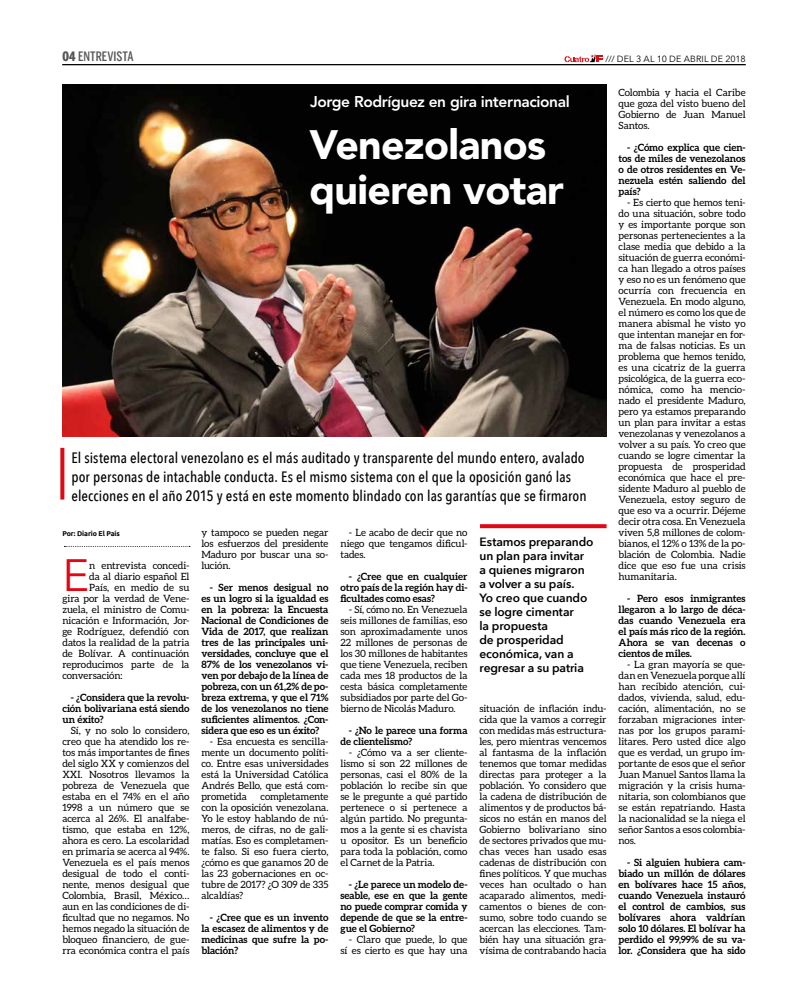
<style>
.page{position:relative;width:808px;height:1007px;background:#fff}
.page>*{position:absolute;margin:0;border:0;box-sizing:border-box;transform-origin:0 0}
.t1{font:45.2px "Avenir";color:#e30613}
.t2{font:900 41px/45.1px "Avenir";letter-spacing:-.015em;color:#fff}
.t3{font:800 15.5px "Avenir LT Std";letter-spacing:-.025em;color:#fff}
.t4{font:500 15px/19px "Avenir Next Condensed";letter-spacing:.005em;color:#000}
.t5{font:500 13px "Benton Sans Comp";color:#575756}
.t6{font:600 12px/14px "Avenir Next";letter-spacing:-.01em;color:#000}
.t7{font:10px/11px "Aleo";letter-spacing:-.005em;color:#000;text-align:justify}
.t8{font:700 10px/11px "Aleo";color:#000;text-align:justify}
.t9{font:9px "Avenir Next";letter-spacing:.015em;color:#000}
.t10{font:700 7px "Ubuntu";letter-spacing:-.01em;color:#000}
.s1{font-weight:900}
</style>
<div class="page">
<hr style="left:62px;top:64px;width:684px;height:1px;background:#000">
<svg style="left:564px;top:54px;width:39px;height:8px"></svg>
<svg style="left:480px;top:524px;width:126px;height:4px"></svg>
<svg style="left:64px;top:546px;width:126px;height:1px"></svg>
<svg style="left:60px;top:448px;width:4px;height:51px"></svg>
<img style="left:62px;top:85px;width:544px;height:352px">
<h3 class="t5" style="left:62px;top:49px;width:73px"><span class="s1">04</span> ENTREVISTA</h3>
<p class="t9" style="left:606px;top:54px;width:142px">/// DEL 3 AL 10 DE ABRIL DE 2018</p>
<h3 class="t3" style="left:310px;top:96px;width:261px">Jorge Rodríguez en gira internacional</h3>
<h2 class="t2" style="left:309px;top:122px;width:256px">Venezolanos quieren votar</h2>
<p class="t4" style="left:71px;top:448px;width:517px">El sistema electoral venezolano es el más auditado y transparente del mundo entero, avalado por personas de intachable conducta. Es el mismo sistema con el que la oposición ganó las elecciones en el año 2015 y está en este momento blindado con las garantías que se firmaron</p>
<p class="t7" style="left:201px;top:526px;width:129px">y tampoco se pueden negar los esfuerzos del presidente Maduro por buscar una so&shy;lución.</p>
<p class="t8" style="left:201px;top:582px;width:129px;text-indent:8px">- Ser menos desigual no es un logro si la igualdad es en la pobreza: la Encuesta Nacional de Condiciones de Vida de 2017, que realizan tres de las principales uni&shy;versidades, concluye que el 87% de los venezolanos vi&shy;ven por debajo de la línea de pobreza, con un 61,2% de po&shy;breza extrema, y que el 71% de los venezolanos no tiene suficientes alimentos. ¿Con&shy;sidera que eso es un éxito?</p>
<p class="t7" style="left:201px;top:735px;width:129px;text-indent:9px">- Esa encuesta es sencilla&shy;mente un documento políti&shy;co. Entre esas universidades está la Universidad Católica Andrés Bello, que está com&shy;prometida</p>
<p class="t7" style="left:340px;top:526px;width:129px;text-indent:9px">- Le acabo de decir que no niego que tengamos dificul&shy;tades.</p>
<p class="t8" style="left:340px;top:571px;width:129px;text-indent:8px">- ¿Cree que en cualquier otro país de la región hay di&shy;ficultades como esas?</p>
<p class="t7" style="left:340px;top:603px;width:129px;text-indent:8px">- Sí, cómo no. En Venezuela seis millones de familias, eso son aproximadamente unos 22 millones de personas de los 30 millones de habitantes que tiene Venezuela, reciben cada mes 18 productos de la cesta básica completamente subsidiados por parte del Go&shy;bierno de Nicolás Maduro.</p>
<p class="t8" style="left:340px;top:725px;width:129px;text-indent:8px">- ¿No le parece una forma de clientelismo?</p>
<p class="t7" style="left:340px;top:746px;width:129px;text-indent:9px">- ¿Cómo va a ser cliente&shy;lismo si son 22 millones de personas, casi el 80% de la población lo recibe sin que se le pregunte a qué partido pertenece o si pertenece a algún partido. No pregunta&shy;mos a la gente si es chavista u opositor. Es un beneficio para toda la población, como el Carnet de la Patria.</p>
<p class="t8" style="left:340px;top:879px;width:129px;text-indent:8px">- ¿Le parece un modelo de&shy;seable, ese en que la gente no puede comprar comida y depende de que se la entre&shy;gue el Gobierno?</p>
<p class="t7" style="left:340px;top:933px;width:129px;text-align:right">- Claro que puede, lo que sí es cierto es que hay una</p>
<p class="t10" style="left:62px;top:530px;width:59px">Por: Diario El País</p>
<h1 class="t1" style="left:62px;top:556px;width:28px">E</h1>
<p class="t7" style="left:89px;top:559px;width:102px">n entrevista concedi-</p>
<p class="t6" style="left:479px;top:535px;width:115px">Estamos preparando un plan para invitar a quienes migraron a volver a su país.<br>Yo creo que cuando se logre cimentar<br>la propuesta<br>de prosperidad económica, van a regresar a su patria</p>
<p class="t7" style="left:89px;top:570px;width:102px">da al diario español El</p>
<p class="t7" style="left:89px;top:581px;width:102px">País, en medio de su</p>
<p class="t7" style="left:62px;top:592px;width:129px">gira por la verdad de Vene-</p>
<p class="t7" style="left:62px;top:603px;width:129px">zuela, el ministro de Comu-</p>
<p class="t7" style="left:62px;top:614px;width:129px">nicación e Información, Jor-</p>
<p class="t7" style="left:62px;top:625px;width:129px">ge Rodríguez, defendió con</p>
<p class="t7" style="left:62px;top:636px;width:129px">datos la realidad de la patria</p>
<p class="t7" style="left:62px;top:647px;width:129px">de Bolívar. A continuación</p>
<p class="t7" style="left:62px;top:658px;width:129px">reproducimos parte de la</p>
<p class="t7" style="left:62px;top:669px;width:62px">conversación:</p>
<p class="t8" style="left:62px;top:692px;width:129px;text-indent:8px">- ¿Considera que la revolu&shy;ción bolivariana está siendo un éxito?</p>
<p class="t7" style="left:62px;top:724px;width:129px;text-indent:8px">Sí, y no solo lo considero, creo que ha atendido los re&shy;tos más importantes de fines del siglo XX y comienzos del XXI. Nosotros llevamos la pobreza de Venezuela que estaba en el 74% en el año 1998 a un número que se acerca al 26%. El analfabe&shy;tismo, que estaba en 12%, ahora es cero. La escolaridad en primaria se acerca al 94%.<br>Venezuela es el país menos desigual de todo el conti&shy;nente, menos desigual que Colombia, Brasil, México… aun en las condiciones de di&shy;ficultad que no negamos. No hemos negado la situación de bloqueo financiero, de gue&shy;rra económica contra el país</p>
<p class="t7" style="left:479px;top:702px;width:129px">situación de inflación indu&shy;cida que la vamos a corregir con medidas más estructura&shy;les, pero mientras vencemos al fantasma de la inflación tenemos que tomar medidas directas para proteger a la población. Yo considero que la cadena de distribución de alimentos y de productos bá&shy;sicos no están en manos del Gobierno bolivariano sino de sectores privados que mu&shy;chas veces han usado esas cadenas de distribución con fines políticos. Y que muchas veces han ocultado o han acaparado alimentos, medi&shy;camentos o bienes de con&shy;sumo, sobre todo cuando se acercan las elecciones. Tam&shy;bién hay una situación gra&shy;vísima de contrabando hacia</p>
<p class="t7" style="left:201px;top:790px;width:129px;text-indent:59px">completamente con la oposición venezolana.<br>Yo le estoy hablando de nú&shy;meros, de cifras, no de gali&shy;matías. Eso es completamen&shy;te falso. Si eso fuera cierto, ¿cómo es que ganamos 20 de las 23 gobernaciones en oc&shy;tubre de 2017? ¿O 309 de 335 alcaldías?</p>
<p class="t8" style="left:201px;top:912px;width:129px;text-indent:8px">- ¿Cree que es un invento la escasez de alimentos y de medicinas que sufre la po&shy;blación?</p>
<p class="t7" style="left:618px;top:86px;width:129px">Colombia y hacia el Caribe que goza del visto bueno del Gobierno de Juan Manuel Santos.</p>
<p class="t8" style="left:618px;top:142px;width:129px;text-indent:8px">- ¿Cómo explica que cien&shy;tos de miles de venezolanos o de otros residentes en Ve&shy;nezuela estén saliendo del país?</p>
<p class="t7" style="left:618px;top:196px;width:129px;text-indent:9px">- Es cierto que hemos teni&shy;do una situación, sobre todo y es importante porque son personas pertenecientes a la clase media que debido a la situación de guerra económi&shy;ca han llegado a otros países y eso no es un fenómeno que ocurría con frecuencia en Venezuela. En modo alguno, el número es como los que de manera abismal he visto yo que intentan manejar en for&shy;ma de falsas noticias. Es un problema que hemos tenido, es una cicatriz de la guerra psicológica, de la guerra eco&shy;nómica, como ha mencio&shy;nado el presidente Maduro, pero ya estamos preparando un plan para invitar a estas venezolanas y venezolanos a volver a su país. Yo creo que cuando se logre cimentar la propuesta de prosperidad económica que hace el pre&shy;sidente Maduro al pueblo de Venezuela, estoy seguro de que eso va a ocurrir. Déjeme decir otra cosa. En Venezuela viven 5,8 millones de colom&shy;bianos, el 12% o 13% de la po&shy;blación de Colombia. Nadie dice que eso fue una crisis humanitaria.</p>
<p class="t8" style="left:618px;top:593px;width:129px;text-indent:8px">- Pero esos inmigrantes llegaron a lo largo de déca&shy;das cuando Venezuela era el país más rico de la región.<br>Ahora se van decenas o cientos de miles.</p>
<p class="t7" style="left:618px;top:658px;width:129px;text-indent:9px">- La gran mayoría se que&shy;dan en Venezuela porque allí han recibido atención, cui&shy;dados, vivienda, salud, edu&shy;cación, alimentación, no se forzaban migraciones inter&shy;nas por los grupos parami&shy;litares. Pero usted dice algo que es verdad, un grupo im&shy;portante de esos que el señor Juan Manuel Santos llama la migración y la crisis huma&shy;nitaria, son colombianos que se están repatriando. Hasta la nacionalidad se la niega el señor Santos a esos colombia&shy;nos.</p>
<p class="t8" style="left:618px;top:857px;width:129px;text-indent:8px">- Si alguien hubiera cam&shy;biado un millón de dólares en bolívares hace 15 años, cuando Venezuela instauró el control de cambios, sus bolívares ahora valdrían solo 10 dólares. El bolívar ha perdido el 99,99% de su va&shy;lor. ¿Considera que ha sido</p>
</div>
